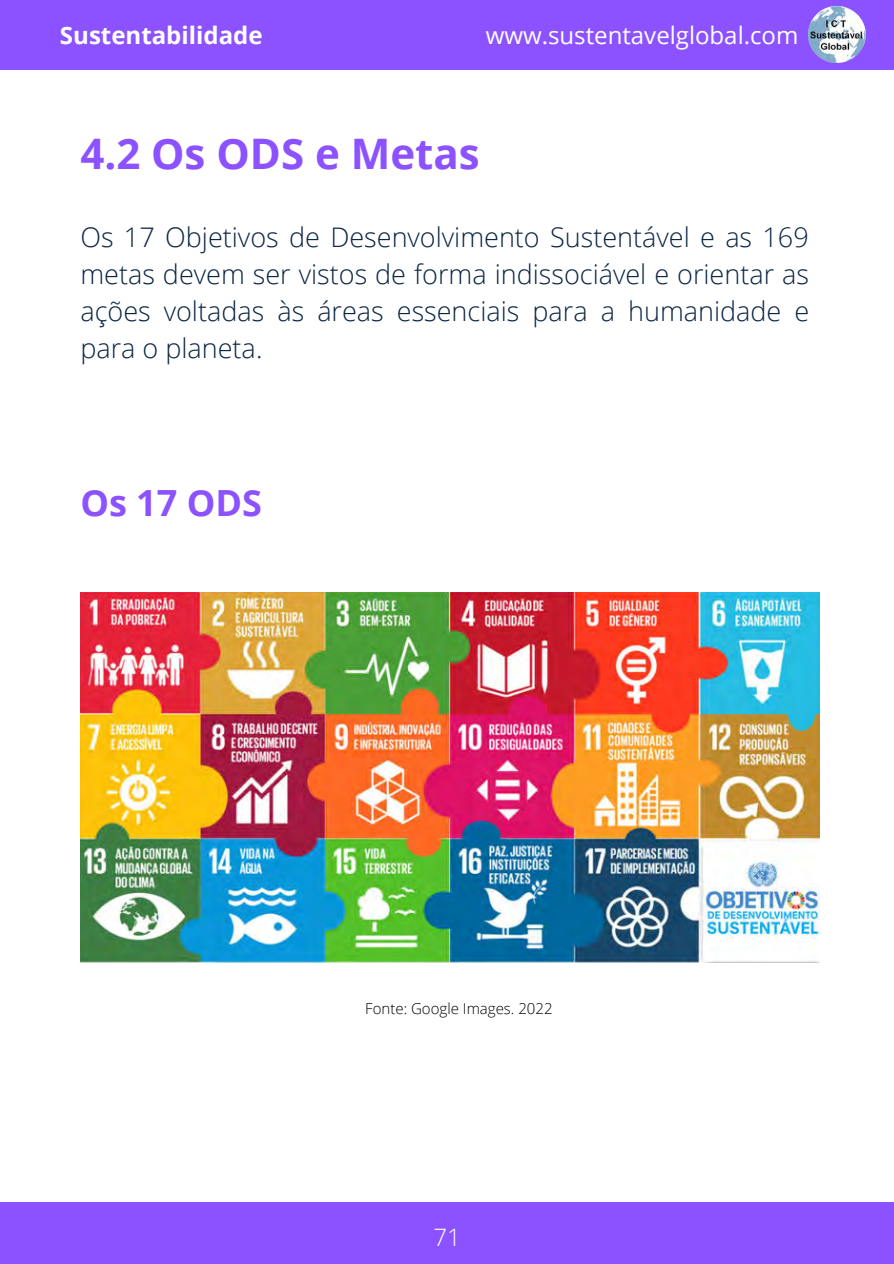
<style>
.page{position:relative;width:894px;height:1264px;background:#fff}
.page>*{position:absolute;margin:0;border:0;box-sizing:border-box;transform-origin:0 0}
.t1{font:700 42px "Open Sans";color:#8c52ff}
.t2{font:700 36px "Open Sans";color:#8c52ff}
.t3{font:300 27px/37.2px "Open Sans";color:#0b2644;text-align:justify}
.t4{font:24px "Open Sans";color:#fff}
.t5{font:700 24px "Open Sans";color:#fff}
.t6{font:300 24px "Open Sans";color:#fff}
.t7{font:300 15px "Open Sans";color:#000}
</style>
<div class="page">
<div style="left:0;top:0;width:893px;height:70px;background:#8c52ff"></div>
<div style="left:0;top:1202px;width:893px;height:61px;background:#8c52ff"></div>
<img style="left:808px;top:5px;width:58px;height:58px">
<img style="left:80px;top:592px;width:739px;height:370px">
<p class="t5" style="left:60px;top:19px;width:204px">Sustentabilidade</p>
<p class="t4" style="left:485px;top:19px;width:314px">www.sustentavelglobal.com</p>
<h1 class="t1" style="left:80px;top:124px;width:401px">4.2 Os ODS e Metas</h1>
<p class="t3" style="left:80px;top:217px;width:730px">Os 17 Objetivos de Desenvolvimento Sustentável e as 169 metas devem ser vistos de forma indissociável e orientar as ações voltadas às áreas essenciais para a humanidade e para o planeta.</p>
<h2 class="t2" style="left:80px;top:477px;width:183px">Os 17 ODS</h2>
<p class="t7" style="left:365px;top:997px;width:189px">Fonte: Google Images. 2022</p>
<p class="t6" style="left:433px;top:1220px;width:29px">71</p>
</div>
